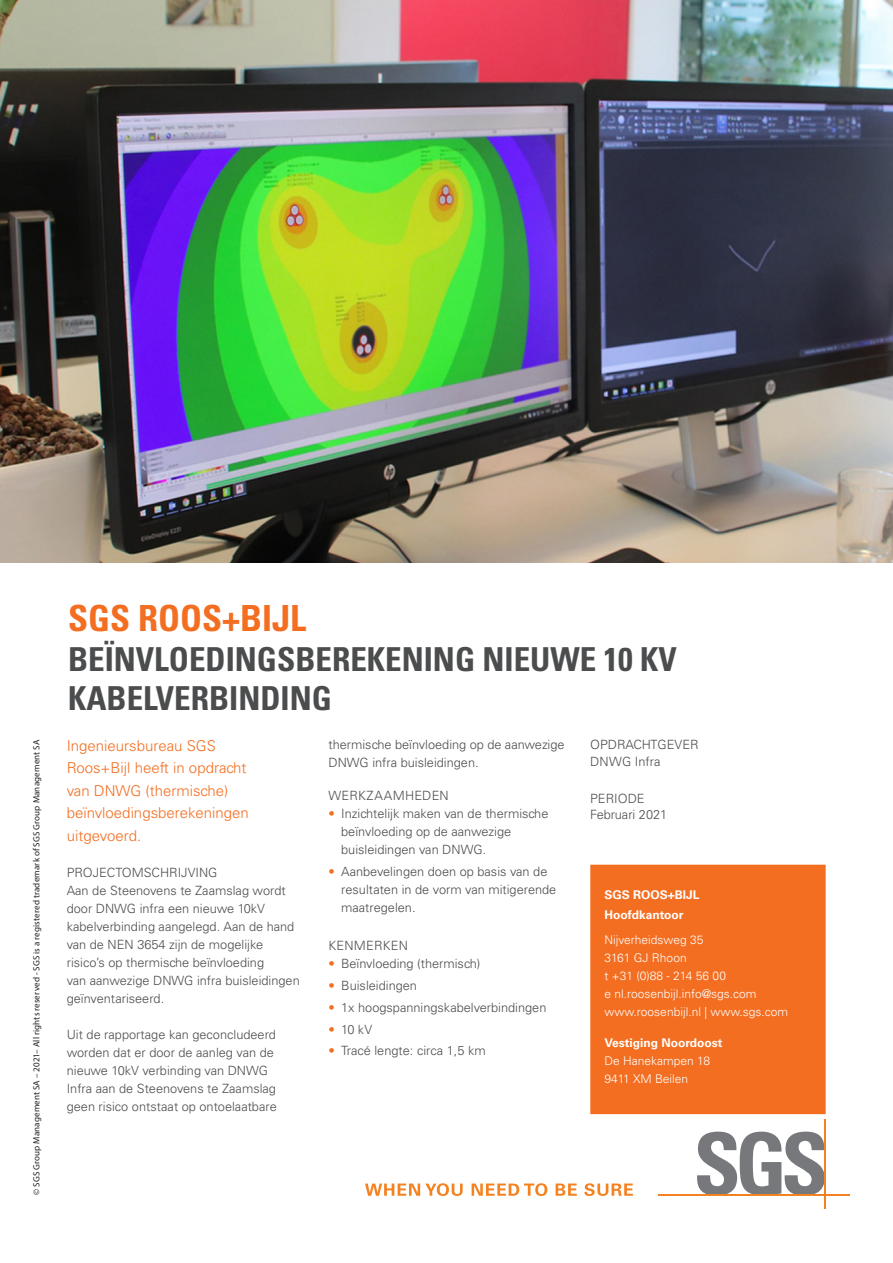
<style>
.page{position:relative;width:893px;height:1263px;background:#fff}
.page>*{position:absolute;margin:0;border:0;box-sizing:border-box;transform-origin:0 0}
.t1{font:700 condensed 36px "Univers LT Pro";color:#f36e21}
.t2{font:700 condensed 33px "Univers LT Pro";color:#4b4c4d}
.t3{font:300 15px/22.5px "Univers LT Std";color:#f36e21}
.Body_Text{font:300 12.75px/18px "Univers LT Std";color:#4b4c4d}
.Body_Text-2{font:300 12.75px "Univers LT Std";letter-spacing:.02em;color:#4b4c4d}
.t4{font:300 12px "Univers LT Std";color:#fff}
.t5{font:700 12px/20.2px "Univers LT Std";color:#fff}
.COPYRIGHT{font:9px "Myriad Pro";letter-spacing:.015em;color:#231f20}
.s1{color:#f36e21}
.s2{font-weight:300}
</style>
<div class="page">
<img style="left:0;top:0;width:893px;height:562px">
<svg style="left:365px;top:1183px;width:98px;height:13px"></svg>
<svg style="left:472px;top:1183px;width:75px;height:13px"></svg>
<svg style="left:556px;top:1183px;width:21px;height:13px"></svg>
<svg style="left:584px;top:1183px;width:49px;height:13px"></svg>
<svg style="left:697px;top:1131px;width:127px;height:63px"></svg>
<hr style="left:658px;top:1194px;width:192px;height:2px;background:#f58220">
<hr style="left:824px;top:1119px;width:2px;height:89px;background:#f58220">
<div style="left:591px;top:865px;width:234px;height:248px;background:#f36e21"></div>
<div style="left:590px;top:865px;width:236px;height:249px;border:2px solid #f36e21"></div>
<p class="COPYRIGHT" style="left:31px;top:1195px;width:457px;rotate:-90deg">© SGS Group Management SA – 2021– All rights reserved - SGS is a registered trademark of SGS Group Management SA</p>
<p class="t1" style="left:68px;top:596px;width:240px">SGS ROOS+BIJL</p>
<p class="t2" style="left:68px;top:639px;width:610px">BEÏNVLOEDINGSBEREKENING NIEUWE 10 KV</p>
<p class="t2" style="left:68px;top:678px;width:265px">KABELVERBINDING</p>
<p class="t3" style="left:67px;top:734px;width:183px">Ingenieursbureau SGS<br>Roos+Bijl heeft in opdracht van DNWG (thermische) beïnvloedingsberekeningen uitgevoerd.</p>
<p class="Body_Text" style="left:67px;top:863px;width:152px">PROJECTOMSCHRIJVING</p>
<p class="Body_Text" style="left:67px;top:881px;width:229px">Aan de Steenovens te Zaamslag wordt door DNWG infra een nieuwe 10kV kabelverbinding aangelegd. Aan de hand van de NEN 3654 zijn de mogelijke risico’s op thermische beïnvloeding</p>
<p class="Body_Text" style="left:67px;top:971px;width:235px">van aanwezige DNWG infra buisleidingen geïnventariseerd.</p>
<p class="Body_Text" style="left:67px;top:1025px;width:211px">Uit de rapportage kan geconcludeerd worden dat er door de aanleg van de nieuwe 10kV verbinding van DNWG Infra aan de Steenovens te Zaamslag geen risico ontstaat op ontoelaatbare</p>
<p class="Body_Text" style="left:328px;top:736px;width:238px">thermische beïnvloeding op de aanwezige<br>DNWG infra buisleidingen.</p>
<p class="Body_Text-2" style="left:328px;top:788px;width:122px">WERKZAAMHEDEN</p>
<p class="Body_Text" style="left:341px;top:805px;width:209px;text-indent:-13px"><span class="s1">•</span> Inzichtelijk maken van de thermische beïnvloeding op de aanwezige buisleidingen van DNWG.</p>
<p class="Body_Text" style="left:341px;top:863px;width:217px;text-indent:-13px"><span class="s1">•</span> Aanbevelingen doen op basis van de resultaten in de vorm van mitigerende maatregelen.</p>
<p class="Body_Text" style="left:328px;top:936px;width:81px">KENMERKEN</p>
<p class="Body_Text" style="left:328px;top:954px;width:153px"><span class="s1">•</span> Beïnvloeding (thermisch)</p>
<p class="Body_Text" style="left:328px;top:976px;width:90px"><span class="s1">•</span> Buisleidingen</p>
<p class="Body_Text" style="left:328px;top:999px;width:220px"><span class="s1">•</span> 1x hoogspanningskabelverbindingen</p>
<p class="Body_Text" style="left:328px;top:1021px;width:45px"><span class="s1">•</span> 10 kV</p>
<p class="Body_Text" style="left:328px;top:1042px;width:159px"><span class="s1">•</span> Tracé lengte: circa 1,5 km</p>
<p class="Body_Text" style="left:590px;top:736px;width:110px">OPDRACHTGEVER</p>
<p class="Body_Text" style="left:590px;top:752px;width:72px">DNWG Infra</p>
<p class="Body_Text" style="left:590px;top:789px;width:56px">PERIODE</p>
<p class="Body_Text" style="left:590px;top:806px;width:79px">Februari 2021</p>
<p class="t5" style="left:604px;top:885px;width:96px">SGS ROOS+BIJL<br>Hoofdkantoor</p>
<p class="t4" style="left:604px;top:932px;width:100px">Nijverheidsweg 35</p>
<p class="t4" style="left:604px;top:950px;width:84px">3161 GJ Rhoon</p>
<p class="t4" style="left:604px;top:968px;width:123px">t +31 (0)88 - 214 56 00</p>
<p class="t4" style="left:604px;top:986px;width:154px">e nl.roosenbijl.info@sgs.com</p>
<p class="t4" style="left:604px;top:1004px;width:185px">www.roosenbijl.nl | www.sgs.com</p>
<p class="t5" style="left:604px;top:1034px;width:119px;line-height:18px">Vestiging Noordoost<br><span class="s2">De Hanekampen 18</span></p>
<p class="t4" style="left:604px;top:1072px;width:85px">9411 XM Beilen</p>
</div>
